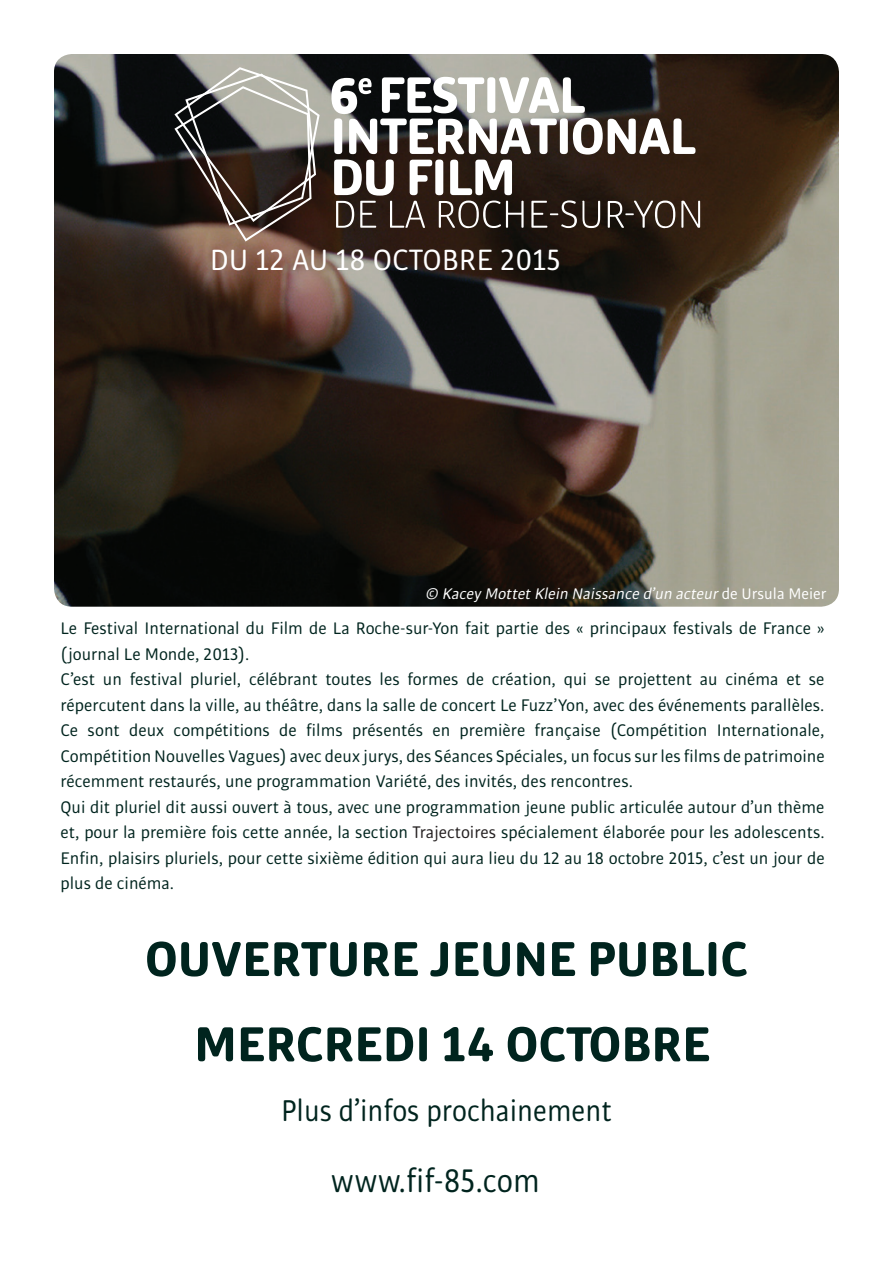
<style>
.page{position:relative;width:893px;height:1263px;background:#fff}
.page>*{position:absolute;margin:0;border:0;box-sizing:border-box;transform-origin:0 0}
.t1{font:700 52.5px/85.2px "Bulo Rounded";color:#00241e}
.t2{font:34.95px "Bulo Rounded";color:#00241e;scale:.93 1}
.t3{font:32.1px "Bulo Rounded";color:#00241e;scale:.93 1}
.t4{font:31.5px "Bulo Rounded";color:#fff}
.t5{font:18px/25.5px "Bulo Rounded";color:#00241e}
.t6{font:italic 16.5px "Bulo Rounded";color:#fff}
.s1{font-style:normal}
.s2{color:#231f20}
</style>
<div class="page">
<img style="left:54px;top:54px;width:785px;height:553px">
<svg style="left:174px;top:67px;width:146px;height:175px;background:#635b55"></svg>
<svg style="left:331px;top:77px;width:369px;height:151px"></svg>
<h3 class="t4" style="left:210px;top:240px;width:353px">Du 12 au 18 octobre 2015</h3>
<p class="t6" style="left:425px;top:583px;width:403px">© Kacey MottetKlein Naissance d’un acteur<span class="s1">d e U rs u l a M e i e r</span></p>
<p class="t5" style="left:60px;top:615px;width:766px">Le Festival International du Film de La Roche-sur-Yon fait partie des « principaux festivals de France » (journal Le Monde, 2013).<br>C’est un festival pluriel, célébrant toutes les formes de création, qui se projettent au cinéma et se répercutent dans la ville, au théâtre, dans la salle de concert Le Fuzz’Yon, avec des événements parallèles.<br>Ce sont deux compétitions de films présentés en première française (Compétition Internationale, Compétition Nouvelles Vagues) avec deux jurys, des Séances Spéciales, un focus sur les films de patrimoine récemment restaurés, une programmation Variété, des invités, des rencontres.<br>Qui dit pluriel dit aussi ouvert à tous, avec une programmation jeune public articulée autour d’un thème et, pour la première fois cette année, la section <span class="s2">Trajectoires</span> spécialement élaborée pour les adolescents.<br>Enfin, plaisirs pluriels, pour cette sixième édition qui aura lieu du 12 au 18 octobre 2015, c’est un jour de plus de cinéma.</p>
<h1 class="t1" style="left:194px;top:916px;width:420px;text-indent:-49px">OUVERTU RE JEUN E PUBLIC<br>MER</h1>
<h1 class="t1" style="left:296px;top:1001px;width:384px">CREDI 14 OCTOBRE</h1>
<h3 class="t3" style="left:281px;top:1091px;width:357px">Plus d’infos prochainement</h3>
<h2 class="t2" style="left:331px;top:1159px;width:226px">www.fif-85.com</h2>
</div>
